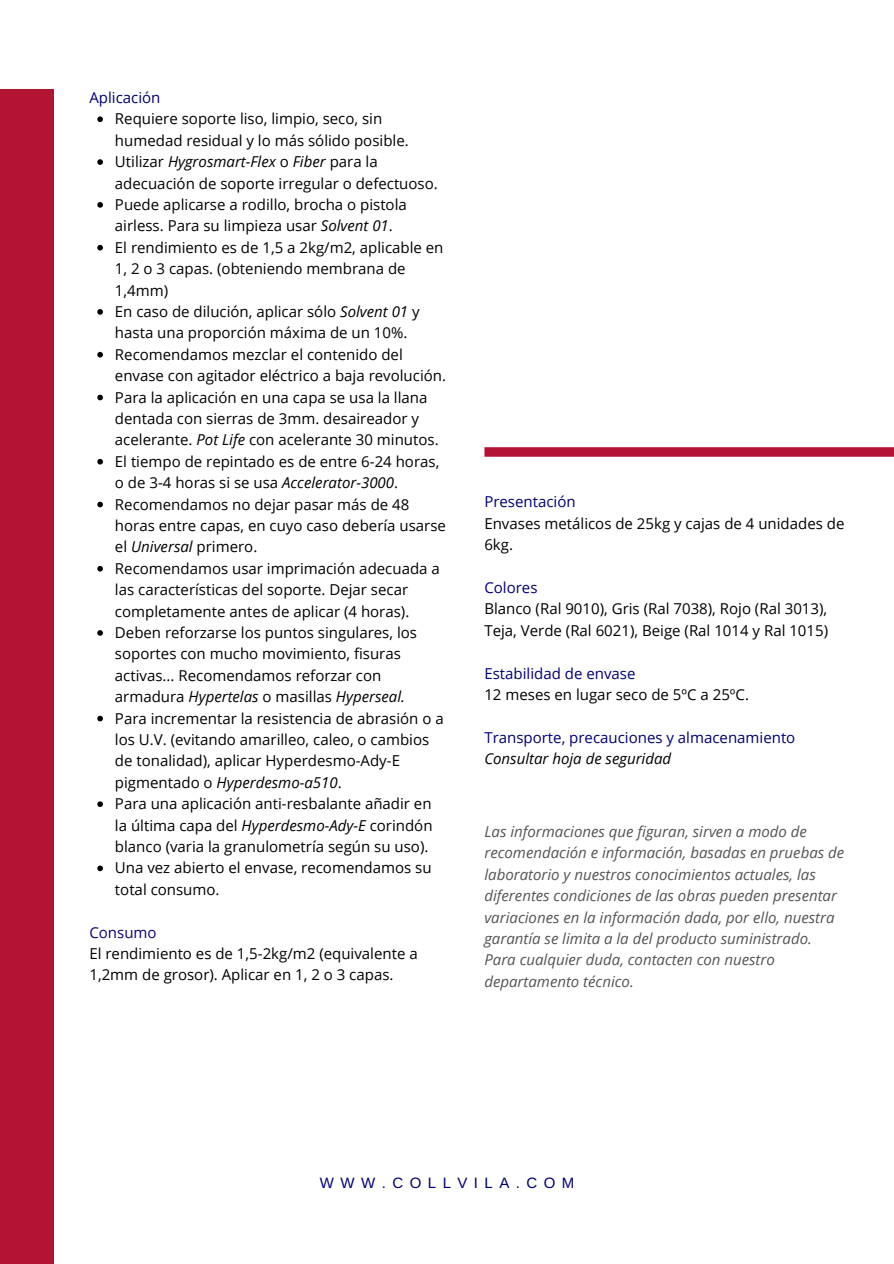
<style>
.page{position:relative;width:894px;height:1264px;background:#fff}
.page>*{position:absolute;margin:0;border:0;box-sizing:border-box;transform-origin:0 0}
.t1{font:15px/21.5px "Open Sans";color:#000}
.t2{font:italic 15px/21.5px "Open Sans";color:#545454}
.t3{font:15px "Open Sans";color:#000072}
.t4{font:italic 15px "Open Sans";color:#000}
.t5{font:15px "Arimo";letter-spacing:.43em;color:#000072}
.t6{font:15px "Open Sans";color:#0c0377}
.s1{font-style:italic}
</style>
<div class="page">
<svg style="left:97px;top:116px;width:6px;height:6px"></svg>
<svg style="left:97px;top:159px;width:6px;height:6px"></svg>
<svg style="left:97px;top:202px;width:6px;height:6px"></svg>
<svg style="left:97px;top:245px;width:6px;height:5px"></svg>
<svg style="left:97px;top:309px;width:6px;height:6px"></svg>
<svg style="left:97px;top:352px;width:6px;height:5px"></svg>
<svg style="left:97px;top:394px;width:6px;height:6px"></svg>
<svg style="left:97px;top:459px;width:6px;height:5px"></svg>
<svg style="left:97px;top:501px;width:6px;height:6px"></svg>
<svg style="left:97px;top:566px;width:6px;height:5px"></svg>
<svg style="left:97px;top:630px;width:6px;height:5px"></svg>
<svg style="left:97px;top:715px;width:6px;height:6px"></svg>
<svg style="left:97px;top:801px;width:6px;height:6px"></svg>
<svg style="left:97px;top:865px;width:6px;height:6px"></svg>
<div style="left:0;top:89px;width:54px;height:1174px;background:#b41434"></div>
<svg style="left:484px;top:447px;width:409px;height:10px;background:#b71f3d"></svg>
<p class="t3" style="left:89px;top:87px;width:72px">Aplicación</p>
<p class="t1" style="left:115px;top:108px;width:332px">Requiere soporte liso, limpio, seco, sin humedad residual y lo más sólido posible.<br>Utilizar <span class="s1">Hygrosmart-Flex</span> o <span class="s1">Fiber</span> para la adecuación de soporte irregular o defectuoso.<br>Puede aplicarse a rodillo, brocha o pistola airless. Para su limpieza usar <span class="s1">Solvent 01</span>.<br>El rendimiento es de 1,5 a 2kg/m2, aplicable en 1, 2 o 3 capas. (obteniendo membrana de 1,4mm)<br>En caso de dilución, aplicar sólo <span class="s1">Solvent 01</span> y hasta una proporción máxima de un 10%.<br>Recomendamos mezclar el contenido del envase con agitador eléctrico a baja revolución.<br>Para la aplicación en una capa se usa la llana dentada con sierras de 3mm. desaireador y acelerante. <span class="s1">Pot Life</span> con acelerante 30 minutos.<br>El tiempo de repintado es de entre 6-24 horas, o de 3-4 horas si se usa <span class="s1">Accelerator-3000</span>.<br>Recomendamos no dejar pasar más de 48 horas entre capas, en cuyo caso debería usarse el <span class="s1">Universal</span> primero.<br>Recomendamos usar imprimación adecuada a las características del soporte. Dejar secar completamente antes de aplicar (4 horas).<br>Deben reforzarse los puntos singulares, los soportes con mucho movimiento, fisuras activas... Recomendamos reforzar con armadura <span class="s1">Hypertelas</span> o masillas <span class="s1">Hyperseal.<br></span>Para incrementar la resistencia de abrasión o a los U.V. (evitando amarilleo, caleo, o cambios de tonalidad), aplicar Hyperdesmo-Ady-E pigmentado o <span class="s1">Hyperdesmo-a510</span>.<br>Para una aplicación anti-resbalante añadir en la última capa del <span class="s1">Hyperdesmo-Ady-E</span> corindón blanco (varia la granulometría según su uso).<br>Una vez abierto el envase, recomendamos su total consumo.</p>
<p class="t6" style="left:89px;top:921px;width:69px">Consumo</p>
<p class="t1" style="left:89px;top:942px;width:330px">El rendimiento es de 1,5-2kg/m2 (equivalente a<br>1,2mm de grosor). Aplicar en 1, 2 o 3 capas.</p>
<p class="t3" style="left:484px;top:491px;width:93px">Presentación</p>
<p class="t1" style="left:484px;top:512px;width:361px">Envases metálicos de 25kg y cajas de 4 unidades de<br>6kg.</p>
<p class="t3" style="left:484px;top:577px;width:55px">Colores</p>
<p class="t1" style="left:484px;top:598px;width:345px">Blanco (Ral 9010), Gris (Ral 7038), Rojo (Ral 3013),<br>Teja, Verde (Ral 6021), Beige (Ral 1014 y Ral 1015)</p>
<p class="t3" style="left:484px;top:662px;width:152px">Estabilidad de envase</p>
<p class="t1" style="left:484px;top:683px;width:266px">12 meses en lugar seco de 5ºC a 25ºC.</p>
<p class="t3" style="left:484px;top:726px;width:312px">Transporte, precauciones y almacenamiento</p>
<p class="t4" style="left:484px;top:748px;width:188px">Consultar hoja de seguridad</p>
<p class="t2" style="left:484px;top:820px;width:361px">Las informaciones que figuran, sirven a modo de recomendación e información, basadas en pruebas de laboratorio y nuestros conocimientos actuales, las diferentes condiciones de las obras pueden presentar variaciones en la información dada, por ello, nuestra garantía se limita a la del producto suministrado.<br>Para cualquier duda, contacten con nuestro departamento técnico.</p>
<p class="t5" style="left:320px;top:1174px;width:256px">WWW.COLLVILA.COM</p>
</div>
